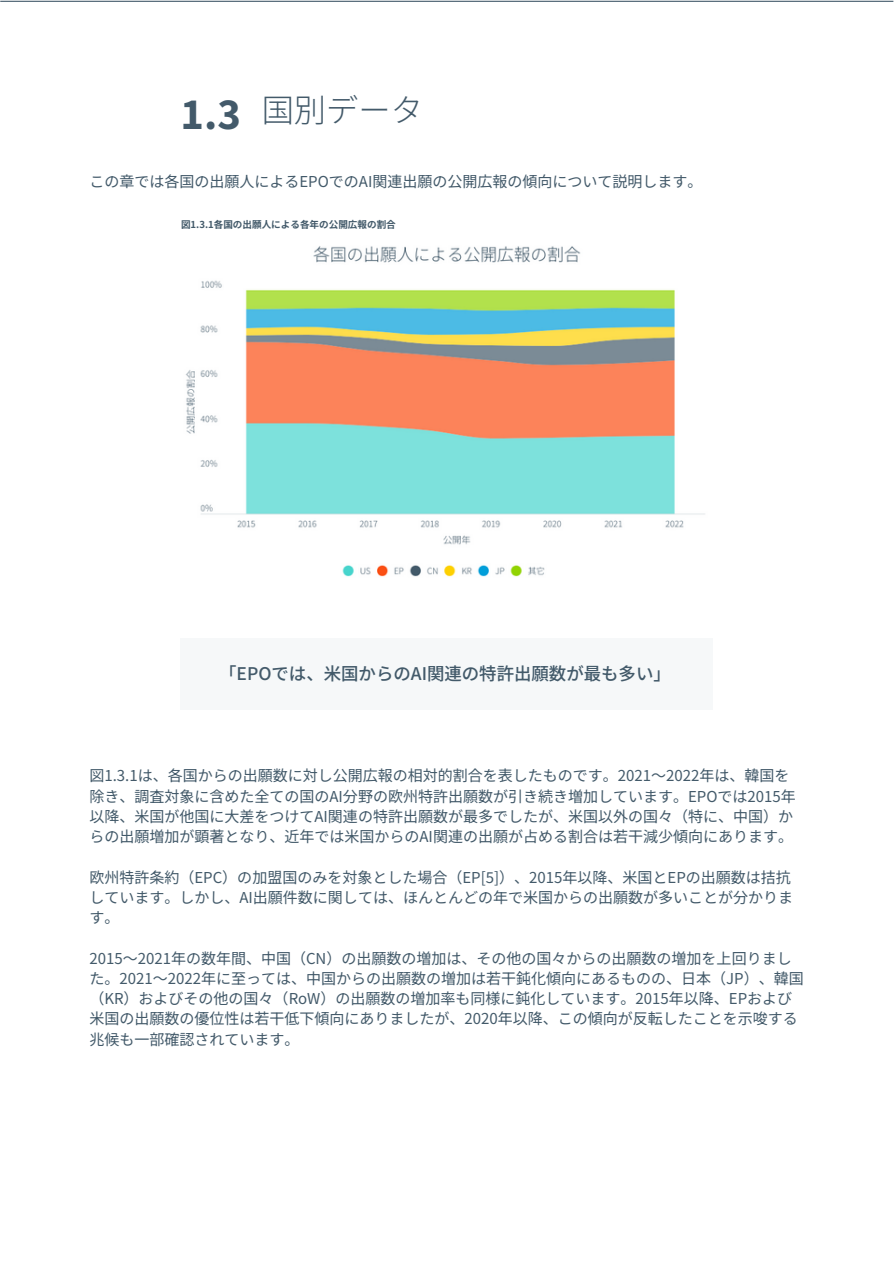
<style>
.page{position:relative;width:894px;height:1264px;background:#fff}
.page>*{position:absolute;margin:0;border:0;box-sizing:border-box;transform-origin:0 0}
.t1{font:800 39.15px "Noto Sans JP";color:#435a6a}
.t2{font:300 32.25px "Noto Sans JP";color:#435a6a}
.t3{font:500 17.4px "Noto Sans JP";color:#435a6a}
.t4{font:15px/20.2px "Noto Sans JP";color:#435a6a}
.t5{font:700 9.6px "Noto Sans JP";color:#435a6a}
</style>
<div class="page">
<hr style="left:0;top:1px;width:893px;height:1px;background:#435a6a">
<div style="left:181px;top:638px;width:532px;height:71px;background:#f6f8f9"></div>
<img style="left:185px;top:246px;width:520px;height:331px">
<h1 class="t1" style="left:181px;top:84px;width:59px">1.3</h1>
<h2 class="t2" style="left:262px;top:85px;width:163px">国別データ</h2>
<p class="t4" style="left:89px;top:170px;width:614px">この章では各国の出願人によるEPOでのAI関連出願の公開広報の傾向について説明します。</p>
<p class="t5" style="left:181px;top:217px;width:216px">図1.3.1各国の出願人による各年の公開広報の割合</p>
<p class="t3" style="left:219px;top:659px;width:453px">「EPOでは、米国からのAI関連の特許出願数が最も多い」</p>
<p class="t4" style="left:89px;top:764px;width:707px">図1.3.1は、各国からの出願数に対し公開広報の相対的割合を表したものです。2021～2022年は、韓国を除き、調査対象に含めた全ての国のAI分野の欧州特許出願数が引き続き増加しています。EPOでは2015年以降、米国が他国に大差をつけてAI関連の特許出願数が最多でしたが、米国以外の国々（特に、中国）からの出願増加が顕著となり、近年では米国からのAI関連の出願が占める割合は若干減少傾向にあります。</p>
<p class="t4" style="left:89px;top:865px;width:705px">欧州特許条約（EPC）の加盟国のみを対象とした場合（EP[5]）、2015年以降、米国とEPの出願数は拮抗しています。しかし、AI出願件数に関しては、ほんとんどの年で米国からの出願数が多いことが分かります。</p>
<p class="t4" style="left:89px;top:946px;width:715px">2015～2021年の数年間、中国（CN）の出願数の増加は、その他の国々からの出願数の増加を上回りました。2021～2022年に至っては、中国からの出願数の増加は若干鈍化傾向にあるものの、日本（JP）、韓国（KR）およびその他の国々（RoW）の出願数の増加率も同様に鈍化しています。2015年以降、EPおよび米国の出願数の優位性は若干低下傾向にありましたが、2020年以降、この傾向が反転したことを示唆する兆候も一部確認されています。</p>
</div>
